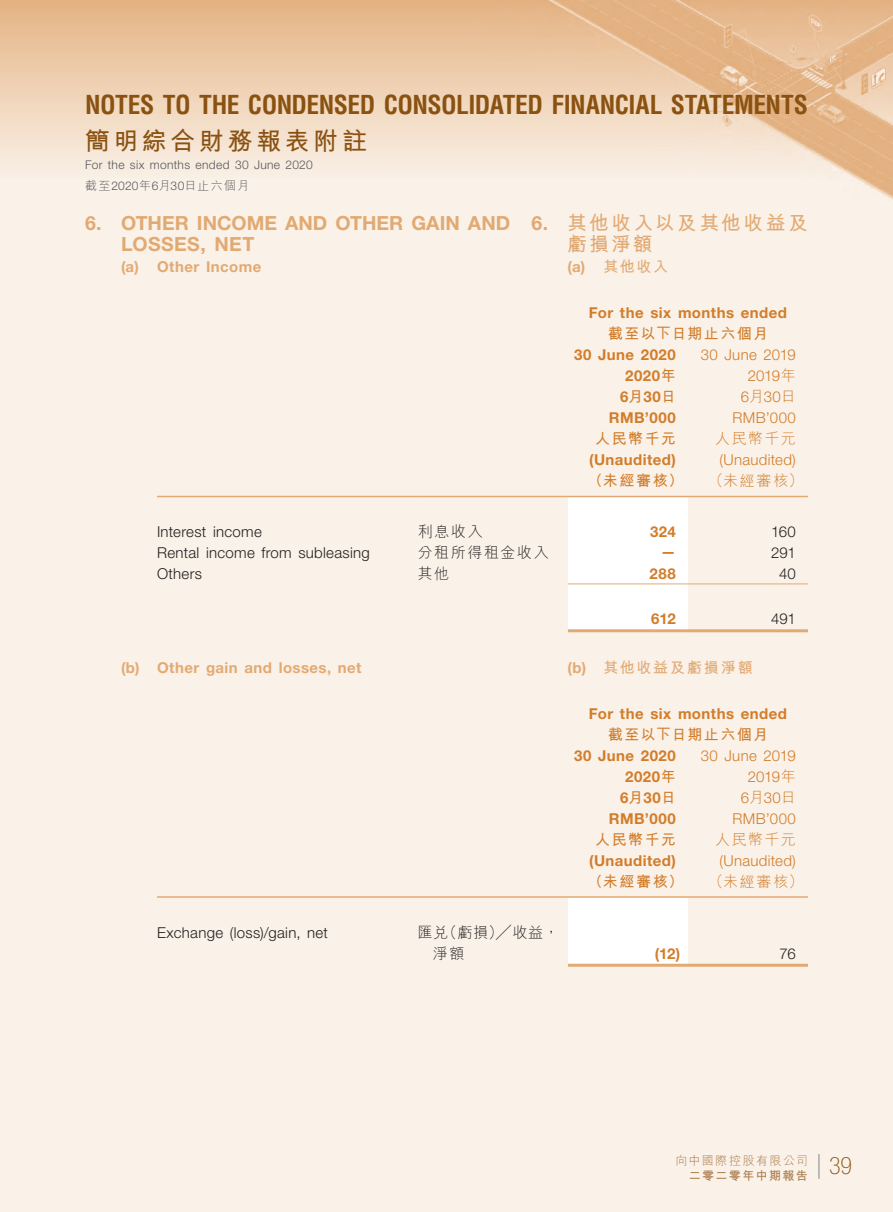
<style>
.page{position:relative;width:893px;height:1212px;background:#faf1e8}
.page>*{position:absolute;margin:0;border:0;box-sizing:border-box;transform-origin:0 0}
.t1{font:700 condensed 25.5px "Helvetica LT Std";letter-spacing:-.02em;color:#8a5211}
.t2{font:700 24.75px "M Hei HK";letter-spacing:.15em;color:#8a5211}
._03_H1{font:700 19.5px/21px "Helvetica Neue LT Std";color:#e2aa73}
._03_H1-2{font:700 19.5px/21px "M Hei HK";letter-spacing:.135em;color:#e2aa73}
._02_Note_Text{font:700 15px/21px "Helvetica Neue LT Std";letter-spacing:.03em;color:#d27d2a;text-align:center}
._02_Note_Text-2{font:300 15px/21px "Helvetica Neue LT Std";letter-spacing:.02em;color:#d27d2a;text-align:center}
._29_Table_Stub__Note{font:300 15px "Helvetica Neue LT Std";letter-spacing:.02em;color:#231f20}
._04___H2{font:700 15px "Helvetica Neue LT Std";letter-spacing:.03em;color:#e2aa73}
._29_Table_Stub__Note-2{font:300 15px/21px "M Hei HK";letter-spacing:.095em;color:#231f20}
._02_Note_Text-3{font:700 15px "M Hei HK";letter-spacing:.1em;color:#d27d2a}
._02_Note_Text-4{font:300 15px "M Hei HK";letter-spacing:.105em;color:#d27d2a}
._02_Note_Text-5{font:700 15px "M Hei HK";letter-spacing:.08em;color:#d27d2a}
._04___H2-2{font:700 15px "M Hei HK";letter-spacing:.115em;color:#e2aa73}
._02_Note_Text-6{font:300 15px "Helvetica Neue LT Std";letter-spacing:-.005em;color:#231f20}
.t3{font:300 12px "Helvetica Neue LT Std";letter-spacing:.03em;color:#57585a}
.t4{font:300 12px "M Hei HK";letter-spacing:.1em;color:#57585a}
.t5{font:700 12px "M Hei HK";letter-spacing:.115em;color:#a97948}
.t6{font:300 12px "M Hei HK";letter-spacing:.115em;color:#a97948}
.s1{font-family:"Helvetica Neue LT Std"}
.s2{font-family:"M Hei HK"}
</style>
<div class="page">
<img style="left:0;top:0;width:893px;height:199px">
<svg style="left:819px;top:1154px;width:1px;height:25px"></svg>
<div style="left:568px;top:497px;width:120px;height:132px;background:#fff"></div>
<hr style="left:157px;top:496px;width:261px;height:1px;background:#e2aa73">
<hr style="left:418px;top:496px;width:150px;height:1px;background:#e2aa73">
<hr style="left:568px;top:496px;width:120px;height:1px;background:#e2aa73">
<hr style="left:688px;top:496px;width:120px;height:1px;background:#e2aa73">
<hr style="left:568px;top:583px;width:120px;height:1px;background:#e2aa73">
<hr style="left:688px;top:583px;width:120px;height:1px;background:#e2aa73">
<hr style="left:568px;top:629px;width:120px;height:3px;background:#e2aa73">
<hr style="left:688px;top:629px;width:120px;height:3px;background:#e2aa73">
<div style="left:568px;top:898px;width:120px;height:66px;background:#fff"></div>
<hr style="left:157px;top:896px;width:261px;height:2px;background:#e2aa73">
<hr style="left:418px;top:896px;width:150px;height:2px;background:#e2aa73">
<hr style="left:568px;top:896px;width:120px;height:2px;background:#e2aa73">
<hr style="left:688px;top:896px;width:120px;height:2px;background:#e2aa73">
<hr style="left:568px;top:964px;width:120px;height:3px;background:#e2aa73">
<hr style="left:688px;top:964px;width:120px;height:3px;background:#e2aa73">
<h1 class="t1" style="left:85px;top:88px;width:724px">NOTES TO THE CONDENSED CONSOLIDATED FINANCIAL STATEMENTS</h1>
<h2 class="t2" style="left:85px;top:123px;width:284px">簡明綜合財務報表附註</h2>
<p class="t3" style="left:85px;top:157px;width:229px">For the six months ended 30 June 2020</p>
<p class="t4" style="left:85px;top:179px;width:166px">截至<span class="s1">2020</span>年<span class="s1">6</span>月<span class="s1">30</span>日止六個月</p>
<p class="_03_H1" style="left:121px;top:212px;width:391px;text-indent:-36px">6. OTHER INCOME AND OTHER GAIN AND<br>LOSSES, NET</p>
<p class="_04___H2" style="left:121px;top:257px;width:142px">(a) Other Income</p>
<p class="_02_Note_Text" style="left:589px;top:302px;width:200px">For the six months ended</p>
<p class="_02_Note_Text-5" style="left:608px;top:323px;width:162px">截至以下日期止六個月</p>
<p class="_02_Note_Text" style="left:574px;top:344px;width:103px">30 June 2020</p>
<p class="_02_Note_Text-2" style="left:701px;top:344px;width:97px">30 June 2019</p>
<p class="_02_Note_Text" style="left:620px;top:365px;width:57px">2020<span class="s2">年<br></span>6<span class="s2">月</span>30<span class="s2">日</span></p>
<p class="_02_Note_Text-2" style="left:741px;top:365px;width:57px">2019<span class="s2">年<br></span>6<span class="s2">月</span>30<span class="s2">日</span></p>
<p class="_02_Note_Text" style="left:609px;top:407px;width:68px">RMB’000</p>
<p class="_02_Note_Text-2" style="left:733px;top:407px;width:65px">RMB’000</p>
<p class="_02_Note_Text-3" style="left:595px;top:428px;width:82px">人民幣千元</p>
<p class="_02_Note_Text-4" style="left:715px;top:431px;width:82px">人民幣千元</p>
<p class="_02_Note_Text" style="left:589px;top:449px;width:88px">(Unaudited)</p>
<p class="_02_Note_Text-2" style="left:720px;top:449px;width:78px">(Unaudited)</p>
<p class="_02_Note_Text-3" style="left:588px;top:470px;width:97px">（未經審核）</p>
<p class="_02_Note_Text-4" style="left:709px;top:473px;width:96px">（未經審核）</p>
<p class="_29_Table_Stub__Note" style="left:157px;top:523px;width:106px">Interest income</p>
<p class="_29_Table_Stub__Note-2" style="left:418px;top:521px;width:66px">利息收入</p>
<p class="_02_Note_Text" style="left:650px;top:521px;width:27px">324</p>
<p class="_02_Note_Text-6" style="left:771px;top:523px;width:26px">160</p>
<p class="_29_Table_Stub__Note" style="left:157px;top:544px;width:214px">Rental income from subleasing</p>
<p class="_29_Table_Stub__Note-2" style="left:418px;top:542px;width:132px">分租所得租金收入</p>
<p class="_02_Note_Text" style="left:661px;top:541px;width:16px">—</p>
<p class="_02_Note_Text-6" style="left:771px;top:544px;width:26px">291</p>
<p class="_29_Table_Stub__Note" style="left:157px;top:565px;width:47px">Others</p>
<p class="_29_Table_Stub__Note-2" style="left:418px;top:563px;width:33px">其他</p>
<p class="_02_Note_Text" style="left:650px;top:563px;width:28px">288</p>
<p class="_02_Note_Text-6" style="left:779px;top:565px;width:18px">40</p>
<p class="_02_Note_Text" style="left:651px;top:608px;width:26px">612</p>
<p class="_02_Note_Text-6" style="left:771px;top:610px;width:26px">491</p>
<p class="_04___H2" style="left:121px;top:658px;width:242px">(b) Other gain and losses, net</p>
<p class="_02_Note_Text" style="left:589px;top:702px;width:200px">For the six months ended</p>
<p class="_02_Note_Text-5" style="left:608px;top:723px;width:162px">截至以下日期止六個月</p>
<p class="_02_Note_Text" style="left:574px;top:744px;width:103px">30 June 2020</p>
<p class="_02_Note_Text-2" style="left:701px;top:745px;width:97px">30 June 2019</p>
<p class="_02_Note_Text" style="left:620px;top:765px;width:57px">2020<span class="s2">年<br></span>6<span class="s2">月</span>30<span class="s2">日</span></p>
<p class="_02_Note_Text-2" style="left:741px;top:766px;width:57px">2019<span class="s2">年<br></span>6<span class="s2">月</span>30<span class="s2">日</span></p>
<p class="_02_Note_Text" style="left:609px;top:807px;width:68px">RMB’000</p>
<p class="_02_Note_Text-2" style="left:733px;top:808px;width:65px">RMB’000</p>
<p class="_02_Note_Text-3" style="left:595px;top:828px;width:82px">人民幣千元</p>
<p class="_02_Note_Text-4" style="left:715px;top:831px;width:82px">人民幣千元</p>
<p class="_02_Note_Text" style="left:589px;top:849px;width:88px">(Unaudited)</p>
<p class="_02_Note_Text-2" style="left:720px;top:850px;width:78px">(Unaudited)</p>
<p class="_02_Note_Text-3" style="left:588px;top:870px;width:97px">（未經審核）</p>
<p class="_02_Note_Text-4" style="left:709px;top:873px;width:96px">（未經審核）</p>
<p class="_29_Table_Stub__Note" style="left:157px;top:923px;width:173px">Exchange (loss)/gain, net</p>
<p class="_29_Table_Stub__Note-2" style="left:433px;top:921px;width:128px;text-indent:-15px">匯兌（虧損）╱收益，淨額</p>
<p class="_03_H1-2" style="left:567px;top:211px;width:242px;text-indent:-36px"><span class="s1">6.</span> 其他收入以及其他收益及虧損淨額</p>
<p class="_04___H2-2" style="left:567px;top:256px;width:102px"><span class="s1">(a)</span> 其他收入</p>
<p class="_04___H2-2" style="left:567px;top:656px;width:187px"><span class="s1">(b)</span> 其他收益及虧損淨額</p>
<p class="_02_Note_Text" style="left:655px;top:943px;width:27px">(12)</p>
<p class="_02_Note_Text-6" style="left:780px;top:944px;width:18px">76</p>
<p class="t6" style="left:675px;top:1154px;width:134px">向中國際控股有限公司</p>
<p class="t5" style="left:689px;top:1167px;width:165px">二零二零年中期報告 <sup>39</sup></p>
</div>
